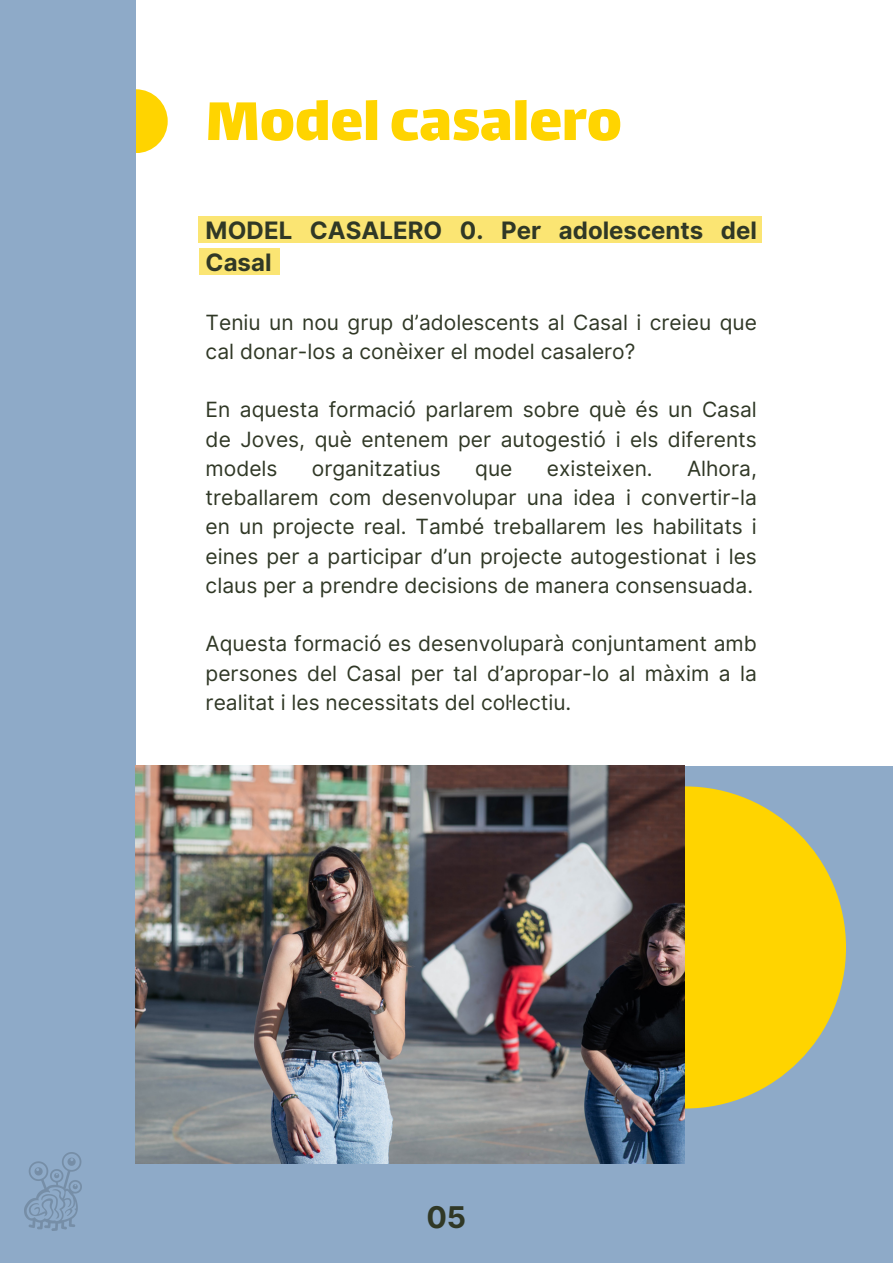
<style>
.page{position:relative;width:893px;height:1264px;background:#fff}
.page>*{position:absolute;margin:0;border:0;box-sizing:border-box;transform-origin:0 0}
.t1{font:66px "Lalezar";color:#ffd400}
.t2{font:700 30px "Inter";color:#303826}
.t3{font:700 24px/32.5px "Inter";color:#303826}
.t4{font:21px/29.2px "Inter";color:#303826;text-align:justify}
</style>
<div class="page">
<div style="left:0;top:0;width:892px;height:1262px;background:#8eaac8"></div>
<div style="left:524px;top:786px;width:321px;height:322px;background:#ffd400;border-radius:50%"></div>
<div style="left:136px;top:0;width:756px;height:765px;background:#fff"></div>
<div style="left:104px;top:89px;width:64px;height:64px;background:#ffd400;border-radius:50%"></div>
<img style="left:136px;top:765px;width:548px;height:398px">
<div style="left:0;top:34px;width:136px;height:268px;background:#8eaac8"></div>
<div style="left:198px;top:216px;width:564px;height:27px;background:#fbe573"></div>
<div style="left:199px;top:248px;width:81px;height:27px;background:#fbe573"></div>
<img style="left:24px;top:1152px;width:58px;height:78px">
<p class="t1" style="left:206px;top:79px;width:417px">Model casalero</p>
<p class="t3" style="left:206px;top:213px;width:552px">MODEL CASALERO 0. Per adolescents del<br>Casal</p>
<p class="t4" style="left:206px;top:307px;width:552px">Teniu un nou grup d’adolescents al Casal i creieu que cal donar-los a conèixer el model casalero?</p>
<p class="t4" style="left:206px;top:395px;width:552px">En aquesta formació parlarem sobre què és un Casal de Joves, què entenem per autogestió i els diferents models</p>
<p class="t4" style="left:312px;top:453px;width:130px">organitzatius</p>
<p class="t4" style="left:475px;top:453px;width:39px">que</p>
<p class="t4" style="left:546px;top:453px;width:107px">existeixen.</p>
<p class="t4" style="left:206px;top:453px;width:552px;text-indent:481px">Alhora, treballarem com desenvolupar una idea i convertir-la en un projecte real. També treballarem les habilitats i eines per a participar d’un projecte autogestionat i les claus per a prendre decisions de manera consensuada.</p>
<p class="t4" style="left:206px;top:629px;width:552px">Aquesta formació es desenvoluparà conjuntament amb persones del Casal per tal d’apropar-lo al màxim a la realitat i les necessitats del col·lectiu.</p>
<p class="t2" style="left:426px;top:1198px;width:41px">05</p>
</div>
